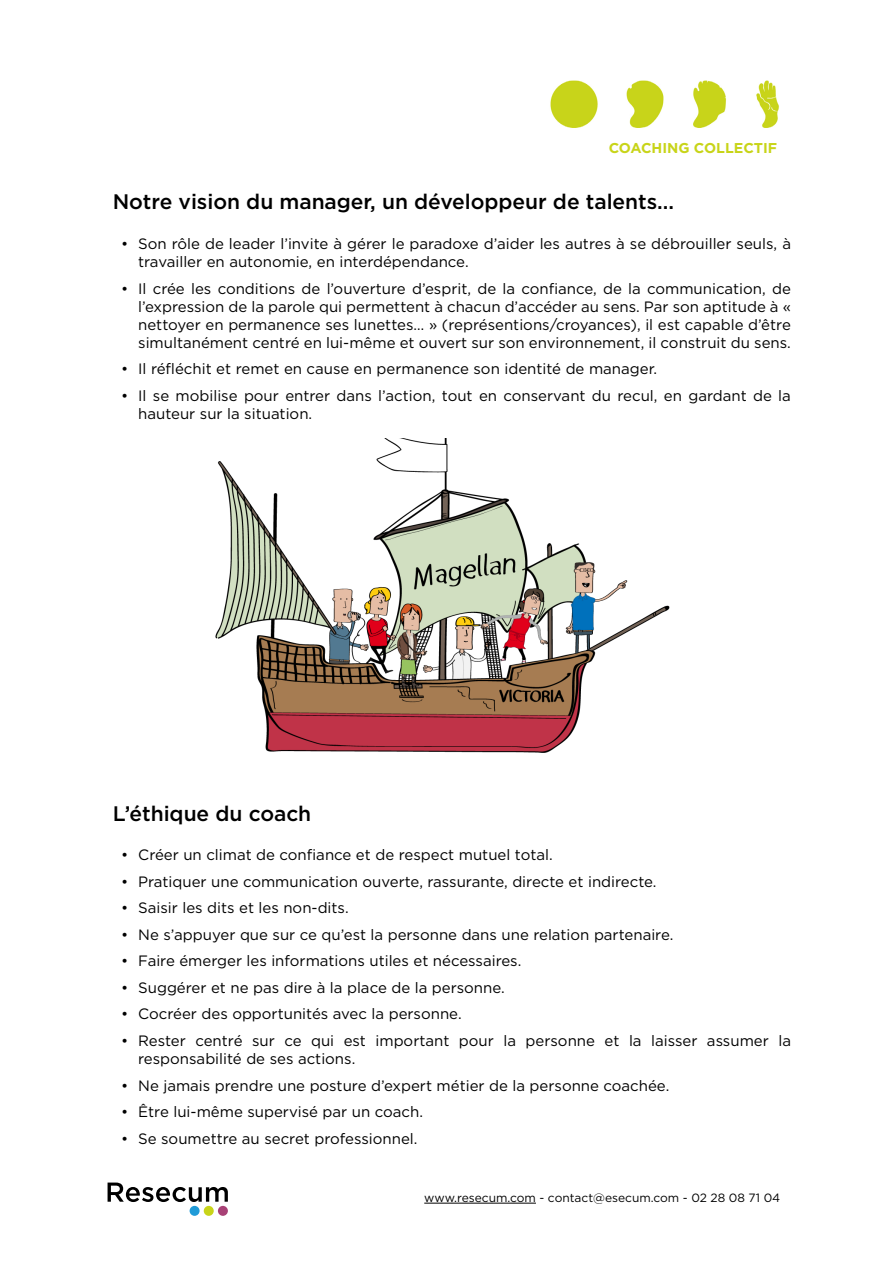
<style>
.page{position:relative;width:893px;height:1263px;background:#fff}
.page>*{position:absolute;margin:0;border:0;box-sizing:border-box;transform-origin:0 0}
.t1{font:500 21px "Gotham";letter-spacing:-.005em;color:#000}
.t2{font:15px/18px "Gotham";color:#000}
.t3{font:700 14.25px "Gotham";color:#c8d419}
.t4{font:12px "Gotham";color:#000}
</style>
<div class="page">
<hr style="left:424px;top:1203px;width:112px;height:1px;background:#000">
<svg style="left:108px;top:1182px;width:120px;height:20px"></svg>
<div style="left:190px;top:1206px;width:10px;height:10px;background:#209bd8;border-radius:50%"></div>
<div style="left:204px;top:1206px;width:10px;height:10px;background:#c8d419;border-radius:50%"></div>
<div style="left:218px;top:1206px;width:10px;height:10px;background:#a84176;border-radius:50%"></div>
<img style="left:550px;top:80px;width:229px;height:48px">
<img style="left:215px;top:439px;width:455px;height:314px">
<p class="t3" style="left:609px;top:139px;width:170px">COACHING COLLECTIF</p>
<h1 class="t1" style="left:113px;top:188px;width:563px">Notre vision du manager, un développeur de talents...</h1>
<p class="t2" style="left:138px;top:234px;width:654px;text-indent:-17px">• Son rôle de leader l’invite à gérer le paradoxe d’aider les autres à se débrouiller seuls, à travailler en autonomie, en interdépendance.</p>
<p class="t2" style="left:138px;top:279px;width:654px;text-align:justify;text-indent:-17px">• Il crée les conditions de l’ouverture d’esprit, de la confiance, de la communication, de l’expression de la parole qui permettent à chacun d’accéder au sens. Par son aptitude à « nettoyer en permanence ses lunettes… » (représentions/croyances), il est capable d’être simultanément centré en lui-même et ouvert sur son environnement, il construit du sens.</p>
<p class="t2" style="left:121px;top:359px;width:537px">• Il réfléchit et remet en cause en permanence son identité de manager.</p>
<p class="t2" style="left:138px;top:386px;width:654px;text-indent:-17px">• Il se mobilise pour entrer dans l’action, tout en conservant du recul, en gardant de la hauteur sur la situation.</p>
<h1 class="t1" style="left:113px;top:800px;width:200px">L’éthique du coach</h1>
<p class="t2" style="left:121px;top:846px;width:433px">• Créer un climat de confiance et de respect mutuel total.</p>
<p class="t2" style="left:121px;top:872px;width:537px">• Pratiquer une communication ouverte, rassurante, directe et indirecte.</p>
<p class="t2" style="left:121px;top:899px;width:229px">• Saisir les dits et les non-dits.</p>
<p class="t2" style="left:121px;top:925px;width:554px">• Ne s’appuyer que sur ce qu’est la personne dans une relation partenaire.</p>
<p class="t2" style="left:121px;top:952px;width:402px">• Faire émerger les informations utiles et nécessaires.</p>
<p class="t2" style="left:121px;top:978px;width:385px">• Suggérer et ne pas dire à la place de la personne.</p>
<p class="t2" style="left:121px;top:1005px;width:342px">• Cocréer des opportunités avec la personne.</p>
<p class="t2" style="left:138px;top:1031px;width:654px;text-indent:-17px">• Rester centré sur ce qui est important pour la personne et la laisser assumer la responsabilité de ses actions.</p>
<p class="t2" style="left:121px;top:1076px;width:550px">• Ne jamais prendre une posture d’expert métier de la personne coachée.</p>
<p class="t2" style="left:121px;top:1102px;width:303px">• Être lui-même supervisé par un coach.</p>
<p class="t2" style="left:121px;top:1129px;width:298px">• Se soumettre au secret professionnel.</p>
<p class="t4" style="left:424px;top:1190px;width:358px">www.resecum.com - contact@esecum.com - 02 28 08 71 04</p>
</div>
